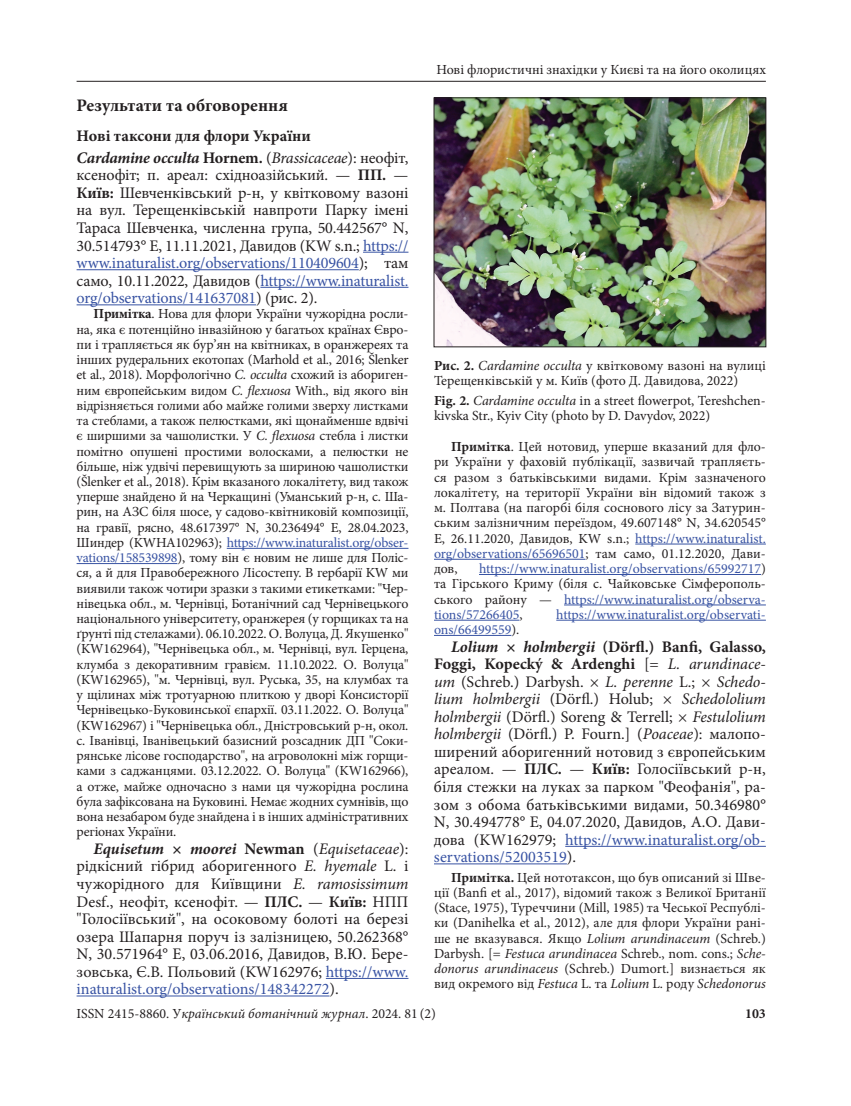
<style>
.page{position:relative;width:851px;height:1106px;background:#fff}
.page>*{position:absolute;margin:0;border:0;box-sizing:border-box;transform-origin:0 0}
.t1{font:700 17.7px "Minion Pro";color:#231f20}
.t2{font:16.2px/17.5px "Minion Pro";letter-spacing:-.005em;color:#231f20;text-align:justify}
.t3{font:700 16.2px/21.8px "Minion Pro";color:#231f20}
.t4{font:13.8px/15.1px "Minion Pro";color:#231f20;text-align:justify}
.t5{font:13.8px/15.1px "Minion Pro";color:#3853a3;text-align:justify}
.t6{font:700 13.8px "Minion Pro";color:#231f20}
.s1{font-style:italic}
.s2{font-weight:400}
.s3{font-weight:400;font-style:italic}
.s4{font-weight:700}
.s5{color:#3853a3}
.s6{font-weight:700;font-style:italic}
.s7{color:#231f20}
</style>
<div class="page">
<hr style="left:77px;top:81px;width:688px;height:1px;background:#231f20">
<hr style="left:363px;top:252px;width:45px;height:1px;background:#3853a3">
<hr style="left:77px;top:269px;width:282px;height:1px;background:#3853a3">
<hr style="left:260px;top:287px;width:148px;height:1px;background:#3853a3">
<hr style="left:77px;top:304px;width:179px;height:1px;background:#3853a3">
<hr style="left:227px;top:548px;width:181px;height:1px;background:#3853a3">
<hr style="left:77px;top:563px;width:100px;height:1px;background:#3853a3">
<hr style="left:326px;top:978px;width:82px;height:1px;background:#3853a3">
<hr style="left:77px;top:995px;width:252px;height:1px;background:#3853a3">
<hr style="left:635px;top:543px;width:130px;height:1px;background:#3853a3">
<hr style="left:434px;top:559px;width:151px;height:1px;background:#3853a3">
<hr style="left:479px;top:574px;width:282px;height:1px;background:#3853a3">
<hr style="left:564px;top:604px;width:201px;height:1px;background:#3853a3">
<hr style="left:434px;top:620px;width:85px;height:1px;background:#3853a3">
<hr style="left:556px;top:620px;width:209px;height:1px;background:#3853a3">
<hr style="left:434px;top:635px;width:77px;height:1px;background:#3853a3">
<hr style="left:565px;top:846px;width:200px;height:1px;background:#3853a3">
<hr style="left:434px;top:863px;width:133px;height:1px;background:#3853a3">
<img style="left:435px;top:100px;width:329px;height:245px">
<div style="left:433px;top:98px;width:333px;height:249px;border:1px solid #231f20"></div>
<p class="t1" style="left:77px;top:92px;width:213px">Результати та обговорення</p>
<p class="t3" style="left:77px;top:125px;width:333px">Нові таксони для флори України<br><span class="s1">Cardamine occulta</span> Hornem. <span class="s2">(</span><span class="s3">Brassicaceae</span><span class="s2">): неофіт,</span></p>
<p class="t2" style="left:77px;top:166px;width:333px">ксенофіт; п. ареал: східноазійський. — <span class="s4">ПП.</span> — <span class="s4">Київ:</span> Шевченківський р-н, у квітковому вазоні на вул. Терещенківській навпроти Парку імені Тараса Шевченка, численна група, 50.442567° N, 30.514793° E, 11.11.2021, Давидов (KW s.n.; <span class="s5">https:// www.inaturalist.org/observations/110409604</span>); там само, 10.11.2022, Давидов (<span class="s5">https://www.inaturalist. org/observations/141637081</span>) (рис. 2).</p>
<p class="t4" style="left:77px;top:306px;width:333px;text-indent:17px"><span class="s4">Примітка</span>. Нова для флори України чужорідна росли&shy;на, яка є потенційно інвазійною у багатьох країнах Євро&shy;пи і трапляється як бур’ян на квітниках, в оранжереях та інших рудеральних екотопах (Marhold et al., 2016; Šlenker et al., 2018). Морфологічно <span class="s1">C. occulta</span> схожий із абориген&shy;ним європейським видом <span class="s1">C. flexuosa</span> With., від якого він відрізняється голими або майже голими зверху листками та стеблами, а також пелюстками, які щонайменше вдвічі є ширшими за чашолистки. У <span class="s1">C. flexuosa</span> стебла і листки помітно опушені простими волосками, а пелюстки не більше, ніж удвічі перевищують за шириною чашолистки (Šlenker et al., 2018). Крім вказаного локалітету, вид також уперше знайдено й на Черкащині (Уманський р-н, с. Ша&shy;рин, на АЗС біля шосе, у садово-квітниковій композиції, на гравії, рясно, 48.617397° N, 30.236494° E, 28.04.2023, Шиндер (KWHA102963); <span class="s5">https://www.inaturalist.org/obser&shy;vations/158539898</span>), тому він є новим не лише для Поліс&shy;ся, а й для Правобережного Лісостепу. В гербарії KW ми виявили також чотири зразки з такими етикетками: "Чер&shy;нівецька обл., м. Чернівці, Ботанічний сад Чернівецького національного університету, оранжерея (у горщиках та на ґрунті під стелажами). 06.10.2022. О. Волуца, Д. Якушенко" (KW162964), "Чернівецька обл., м. Чернівці, вул. Герцена, клумба з декоративним гравієм. 11.10.2022. О. Волуца" (KW162965), "м. Чернівці, вул. Руська, 35, на клумбах та у щілинах між тротуарною плиткою у дворі Консисторії Чернівецько-Буковинської єпархії. 03.11.2022. О. Волуца" (KW162967) і "Чернівецька обл., Дністровський р-н, окол. с. Іванівці, Іванівецький базисний розсадник ДП "Соки&shy;рянське лісове господарство", на агроволокні між горщи&shy;ками з саджанцями. 03.12.2022. О. Волуца" (KW162966), а отже, майже одночасно з нами ця чужорідна рослина була зафіксована на Буковині. Немає жодних сумнівів, що вона незабаром буде знайдена і в інших адміністративних регіонах України.</p>
<p class="t2" style="left:77px;top:840px;width:333px;text-indent:17px"><span class="s6">Equisetum × moorei</span> <span class="s4">Newman</span> (<span class="s1">Equisetaceae</span>): рідкісний гібрид аборигенного <span class="s1">E. hyemale</span> L. і чужорідного для Київщини <span class="s1">E. ramosissimum </span>Desf., неофіт, ксенофіт. — <span class="s4">ПЛС.</span> — <span class="s4">Київ:</span> НПП "Голосіївський", на осоковому болоті на березі озера Шапарня поруч із залізницею, 50.262368° N, 30.571964° E, 03.06.2016, Давидов, В.Ю. Бере&shy;зовська, Є.В. Польовий (KW162976; <span class="s5">https://www. inaturalist.org/observations/148342272</span>).</p>
<p class="t4" style="left:436px;top:62px;width:331px">Нові флористичні знахідки у Києві та на його околицях</p>
<p class="t4" style="left:434px;top:358px;width:333px"><span class="s4">Рис. 2.</span> <span class="s1">Cardamine occulta</span> у квітковому вазоні на вулиці<br>Терещенківській у м. Київ (фото Д. Давидова, 2022)</p>
<p class="t4" style="left:434px;top:393px;width:333px"><span class="s4">Fig. 2.</span> <span class="s1">Cardamine occulta</span> in a street flowerpot, Tereshchen&shy;kivska Str., Kyiv City (photo by D. Davydov, 2022)</p>
<p class="t4" style="left:434px;top:439px;width:333px;text-indent:17px"><span class="s4">Примітка</span>. Цей нотовид, уперше вказаний для фло&shy;ри України у фаховій публікації, зазвичай трапляєть&shy;ся разом з батьківськими видами. Крім зазначеного локалітету, на території України він відомий також з м. Полтава (на пагорбі біля соснового лісу за Затурин&shy;ським залізничним переїздом, 49.607148° N, 34.620545° E, 26.11.2020, Давидов, KW s.n.; <span class="s5">https://www.inaturalist. org/observations/65696501</span>; там само, 01.12.2020, Дави&shy;дов,</p>
<p class="t5" style="left:434px;top:561px;width:333px;text-indent:45px">https://www.inaturalist.org/observations/65992717<span class="s7">) та Гірського Криму (біля с. Чайковське Сімферополь&shy;ського району —</span> https://www.inaturalist.org/observa&shy;tions/57266405<span class="s7">,</span></p>
<p class="t5" style="left:556px;top:607px;width:211px">https://www.inaturalist.org/observati-</p>
<p class="t5" style="left:434px;top:622px;width:87px">ons/66499559<span class="s7">).</span></p>
<p class="t2" style="left:434px;top:637px;width:333px;text-indent:17px"><span class="s6">Lolium × holmbergii</span> <span class="s4">(Dörfl.) Banfi, Galasso, Foggi, Kopecký &amp; Ardenghi</span> [= <span class="s1">L. arundinace&shy;um</span> (Schreb.) Darbysh. × <span class="s1">L. perenne</span> L.; <span class="s1">× Schedo&shy;lium holmbergii</span> (Dörfl.) Holub; × <span class="s1">Schedololium holmbergii</span> (Dörfl.) Soreng &amp; Terrell; <span class="s1">× Festulolium holmbergii</span> (Dörfl.) P. Fourn.] (<span class="s1">Poaceae</span>): малопо&shy;ширений аборигенний нотовид з європейським ареалом. — <span class="s4">ПЛС.</span> — <span class="s4">Київ:</span> Голосіївський р-н, біля стежки на луках за парком "Феофанія", ра&shy;зом з обома батьківськими видами, 50.346980° N, 30.494778° E, 04.07.2020, Давидов, А.О. Дави&shy;дова (KW162979; <span class="s5">https://www.inaturalist.org/ob&shy;servations/52003519</span>).</p>
<p class="t4" style="left:434px;top:869px;width:333px;text-indent:17px"><span class="s4">Примітка.</span> Цей нототаксон, що був описаний зі Шве&shy;ції (Banfi et al., 2017), відомий також з Великої Британії (Stace, 1975), Туреччини (Mill, 1985) та Чеської Республі&shy;ки (Danihelka et al., 2012), але для флори України рані&shy;ше не вказувався. Якщо <span class="s1">Lolium arundinaceum</span> (Schreb.)<br>Darbysh. [= <span class="s1">Festuca arundinacea</span> Schreb., nom. cons.; <span class="s1">Sche&shy;donorus arundinaceus</span> (Schreb.) Dumort.] визнається як вид окремого від <span class="s1">Festuca</span> L. та <span class="s1">Lolium</span> L. роду <span class="s1">Schedonorus</span></p>
<p class="t4" style="left:77px;top:1006px;width:361px">ISSN 2415-8860. У<span class="s1">країнський ботанічний журнал</span>. 2024. 81 (2)</p>
<p class="t6" style="left:745px;top:1004px;width:22px">103</p>
</div>
